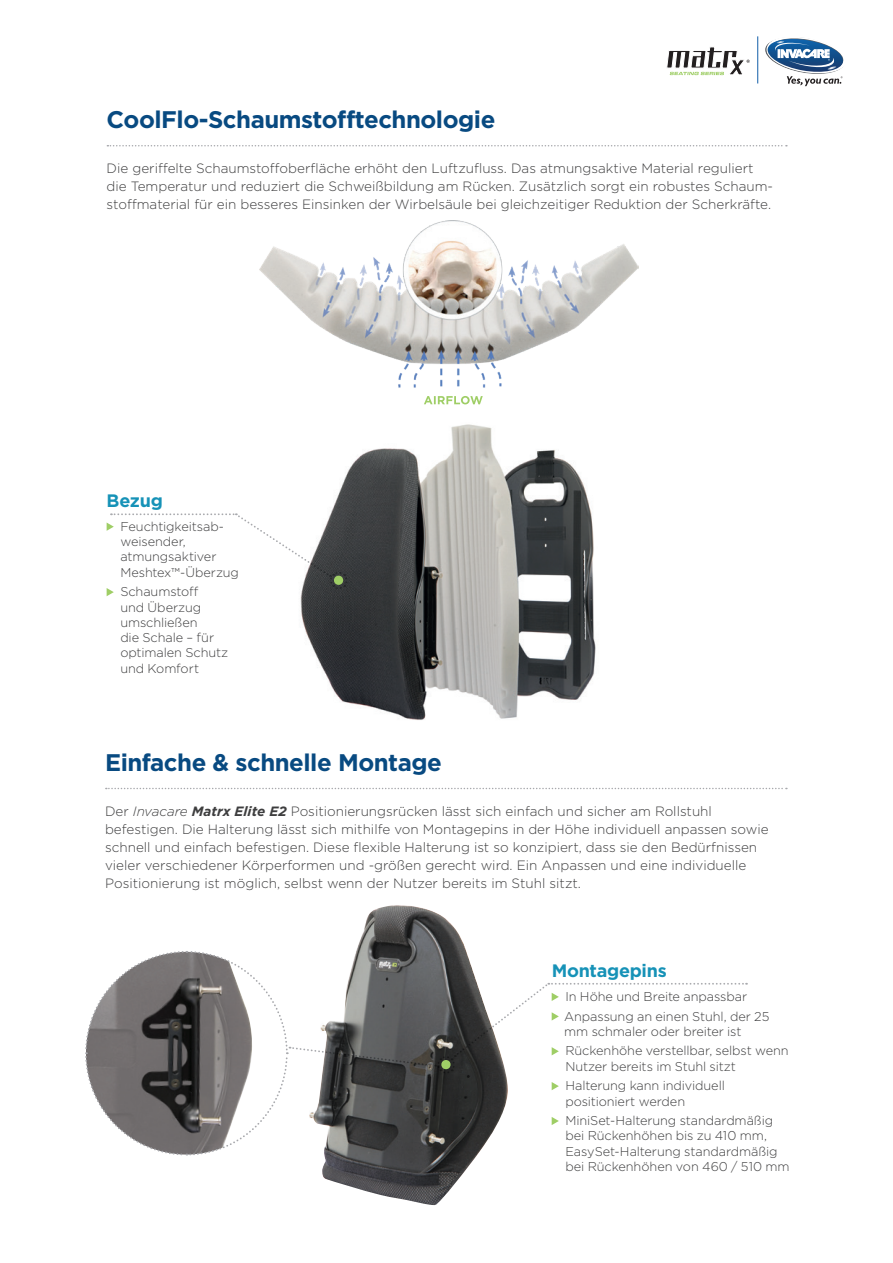
<style>
.page{position:relative;width:893px;height:1263px;background:#fff}
.page>*{position:absolute;margin:0;border:0;box-sizing:border-box;transform-origin:0 0}
.t1{font:700 24px "Gotham";letter-spacing:-.02em;color:#084a81}
.t2{font:700 18px "Gotham";letter-spacing:-.015em;color:#1692b7}
.t3{font:300 13.5px/18px "Gotham";color:#3e3e3f}
.t4{font:300 12.75px/15.3px "Gotham";letter-spacing:-.005em;color:#3e3e3f}
.s1{font-style:italic}
.s2{font-weight:700;font-style:italic}
</style>
<div class="page">
<img style="left:300px;top:424px;width:296px;height:296px">
<img style="left:322px;top:905px;width:155px;height:301px">
<svg style="left:106px;top:788px;width:681px;height:1px"></svg>
<svg style="left:107px;top:145px;width:680px;height:1px"></svg>
<svg style="left:107px;top:513px;width:241px;height:83px"></svg>
<svg style="left:85px;top:950px;width:662px;height:206px"></svg>
<svg style="left:424px;top:396px;width:59px;height:8px"></svg>
<img style="left:260px;top:221px;width:379px;height:167px">
<svg style="left:765px;top:37px;width:79px;height:49px"></svg>
<svg style="left:666px;top:47px;width:84px;height:28px"></svg>
<hr style="left:757px;top:36px;width:1px;height:47px;background:#115da9">
<h1 class="t1" style="left:107px;top:104px;width:390px">CoolFlo-Schaumstofftechnologie</h1>
<p class="t3" style="left:107px;top:159px;width:668px">Die geriffelte Schaumstoffoberfläche erhöht den Luftzufluss. Das atmungsaktive Material reguliert die Temperatur und reduziert die Schweißbildung am Rücken. Zusätzlich sorgt ein robustes Schaum&shy;stoffmaterial für ein besseres Einsinken der Wirbelsäule bei gleichzeitiger Reduktion der Scherkräfte.</p>
<h2 class="t2" style="left:107px;top:489px;width:58px">Bezug</h2>
<p class="t4" style="left:120px;top:518px;width:120px">Feuchtigkeitsab&shy;weisender, atmungsaktiver<br>Meshtex™-Überzug</p>
<p class="t4" style="left:120px;top:584px;width:109px">Schaumstoff<br>und Überzug umschließen<br>die Schale – für optimalen Schutz und Komfort</p>
<h1 class="t1" style="left:105px;top:747px;width:338px">Einfache &amp; schnelle Montage</h1>
<p class="t3" style="left:105px;top:802px;width:665px">Der <span class="s1">Invacare</span> <span class="s2">Matrx Elite E2</span> Positionierungsrücken lässt sich einfach und sicher am Rollstuhl befestigen. Die Halterung lässt sich mithilfe von Montagepins in der Höhe individuell anpassen sowie schnell und einfach befestigen. Diese flexible Halterung ist so konzipiert, dass sie den Bedürfnissen vieler verschiedener Körperformen und -größen gerecht wird. Ein Anpassen und eine individuelle Positionierung ist möglich, selbst wenn der Nutzer bereits im Stuhl sitzt.</p>
<h2 class="t2" style="left:552px;top:959px;width:117px">Montagepins</h2>
<p class="t4" style="left:564px;top:986px;width:207px;line-height:19.5px">In Höhe und Breite anpassbar<br>Anpassung an einen Stuhl, der 25</p>
<p class="t4" style="left:564px;top:1021px;width:226px;line-height:19.5px">mm schmaler oder breiter ist<br>Rückenhöhe verstellbar, selbst wenn</p>
<p class="t4" style="left:565px;top:1056px;width:172px;line-height:19.5px">Nutzer bereits im Stuhl sitzt<br>Halterung kann individuell</p>
<p class="t4" style="left:565px;top:1091px;width:209px;line-height:19.5px">positioniert werden<br>MiniSet-Halterung standardmäßig</p>
<p class="t4" style="left:565px;top:1128px;width:226px">bei Rückenhöhen bis zu 410 mm,<br>EasySet-Halterung standardmäßig bei Rückenhöhen von 460 / 510 mm</p>
</div>
